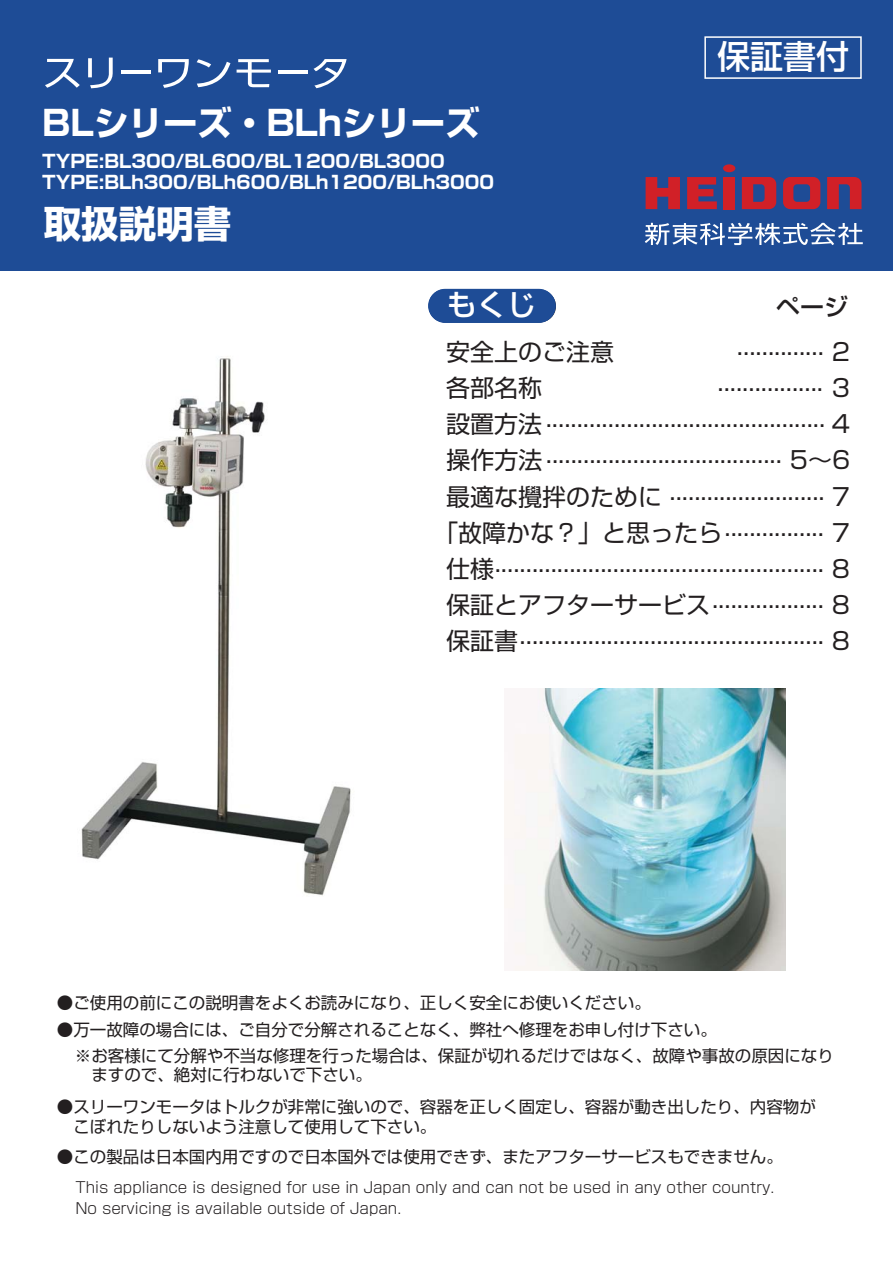
<style>
.page{position:relative;width:893px;height:1263px;background:#fff}
.page>*{position:absolute;margin:0;border:0;box-sizing:border-box;transform-origin:0 0}
.t1{font:37.5px "Shin Go Pro Bold 90 msp RKSJ H";color:#fff}
.t2{font:34.5px "Shin Go Pro Bold 90 msp RKSJ H";color:#fff}
.t3{font:33px "Shin Go Pro Medium 90 msp RKSJ H";color:#fff}
.t4{font:30px "Shin Go Pro Medium 90 msp RKSJ H";color:#fff}
.t5{font:24px/36px "Shin Go Pro Regular 90 msp RKSJ H";color:#231f20;text-align:right}
.t6{font:24px "Shin Go Pro Medium 90 msp RKSJ H";color:#231f20}
.t7{font:18px/21px "Shin Go Pro Bold 90 msp RKSJ H";color:#fff}
.t8{font:16.5px/25.2px "Shin Go Pro Regular 90 msp RKSJ H";color:#231f20}
.t9{font:15px/21px "Shin Go Pro Light 90 msp RKSJ H";color:#231f20}
</style>
<div class="page">
<div style="left:0;top:0;width:893px;height:271px;background:#1e4c96"></div>
<div style="left:428px;top:289px;width:128px;height:34px;background:#1e4c96;border-radius:17px"></div>
<svg style="left:645px;top:177px;width:35px;height:32px"></svg>
<svg style="left:687px;top:177px;width:30px;height:32px"></svg>
<div style="left:723px;top:177px;width:12px;height:32px;background:#d12027"></div>
<svg style="left:783px;top:177px;width:37px;height:32px"></svg>
<svg style="left:742px;top:177px;width:34px;height:32px"></svg>
<svg style="left:827px;top:177px;width:34px;height:32px"></svg>
<div style="left:723px;top:164px;width:12px;height:8px;background:#d12027;border-radius:50%"></div>
<svg style="left:645px;top:223px;width:218px;height:22px"></svg>
<div style="left:704px;top:36px;width:158px;height:43px;border:2px solid #fff"></div>
<svg style="left:45px;top:59px;width:35px;height:29px"></svg>
<svg style="left:88px;top:58px;width:25px;height:30px"></svg>
<hr style="left:121px;top:71px;width:30px;height:3px;background:#fff">
<svg style="left:158px;top:59px;width:31px;height:29px"></svg>
<svg style="left:197px;top:59px;width:33px;height:28px"></svg>
<svg style="left:237px;top:59px;width:34px;height:28px"></svg>
<hr style="left:278px;top:71px;width:30px;height:3px;background:#fff">
<svg style="left:313px;top:59px;width:34px;height:29px"></svg>
<img style="left:504px;top:689px;width:281px;height:281px">
<img style="left:81px;top:358px;width:270px;height:538px">
<h2 class="t2" style="left:42px;top:110px;width:439px">BLシリーズ・BLhシリーズ</h2>
<p class="t7" style="left:42px;top:153px;width:453px">TYPE:BL300/BL600/BL1200/BL3000<br>TYPE:BLh300/BLh600/BLh1200/BLh3000</p>
<h1 class="t1" style="left:44px;top:210px;width:189px">取扱説明書</h1>
<h3 class="t3" style="left:717px;top:44px;width:133px">保証書付</h3>
<p class="t4" style="left:447px;top:293px;width:91px">もくじ</p>
<p class="t6" style="left:776px;top:298px;width:73px">ページ</p>
<p class="t5" style="left:446px;top:338px;width:169px">安全上のご注意</p>
<p class="t5" style="left:737px;top:332px;width:115px">.............. 2</p>
<p class="t5" style="left:446px;top:374px;width:97px">各部名称</p>
<p class="t5" style="left:446px;top:368px;width:405px">................. 3<br>設置方法............................................. 4</p>
<p class="t5" style="left:446px;top:439px;width:405px">操作方法...................................... 5～6</p>
<p class="t5" style="left:434px;top:476px;width:417px;text-align:center">最適な攪拌のために ......................... 7「故障かな？」と思ったら................ 7仕様..................................................... 8保証とアフターサービス.................. 8保証書................................................. 8</p>
<p class="t8" style="left:57px;top:992px;width:595px">●ご使用の前にこの説明書をよくお読みになり、正しく安全にお使いください。</p>
<p class="t8" style="left:75px;top:1020px;width:760px;text-indent:-18px">●万一故障の場合には、ご自分で分解されることなく、弊社へ修理をお申し付け下さい。<br>※お客様にて分解や不当な修理を行った場合は、保証が切れるだけではなく、故障や事故の原因になり</p>
<p class="t8" style="left:91px;top:1065px;width:282px">ますので、絶対に行わないで下さい。</p>
<p class="t8" style="left:57px;top:1099px;width:760px;line-height:19.8px">●スリーワンモータはトルクが非常に強いので、容器を正しく固定し、容器が動き出したり、内容物が　こぼれたりしないよう注意して使用して下さい。</p>
<p class="t8" style="left:57px;top:1146px;width:727px">●この製品は日本国内用ですので日本国外では使用できず、またアフターサービスもできません。</p>
<p class="t9" style="left:75px;top:1179px;width:700px">This appliance is designed for use in Japan only and can not be used in any other country.<br>No servicing is available outside of Japan.</p>
</div>
